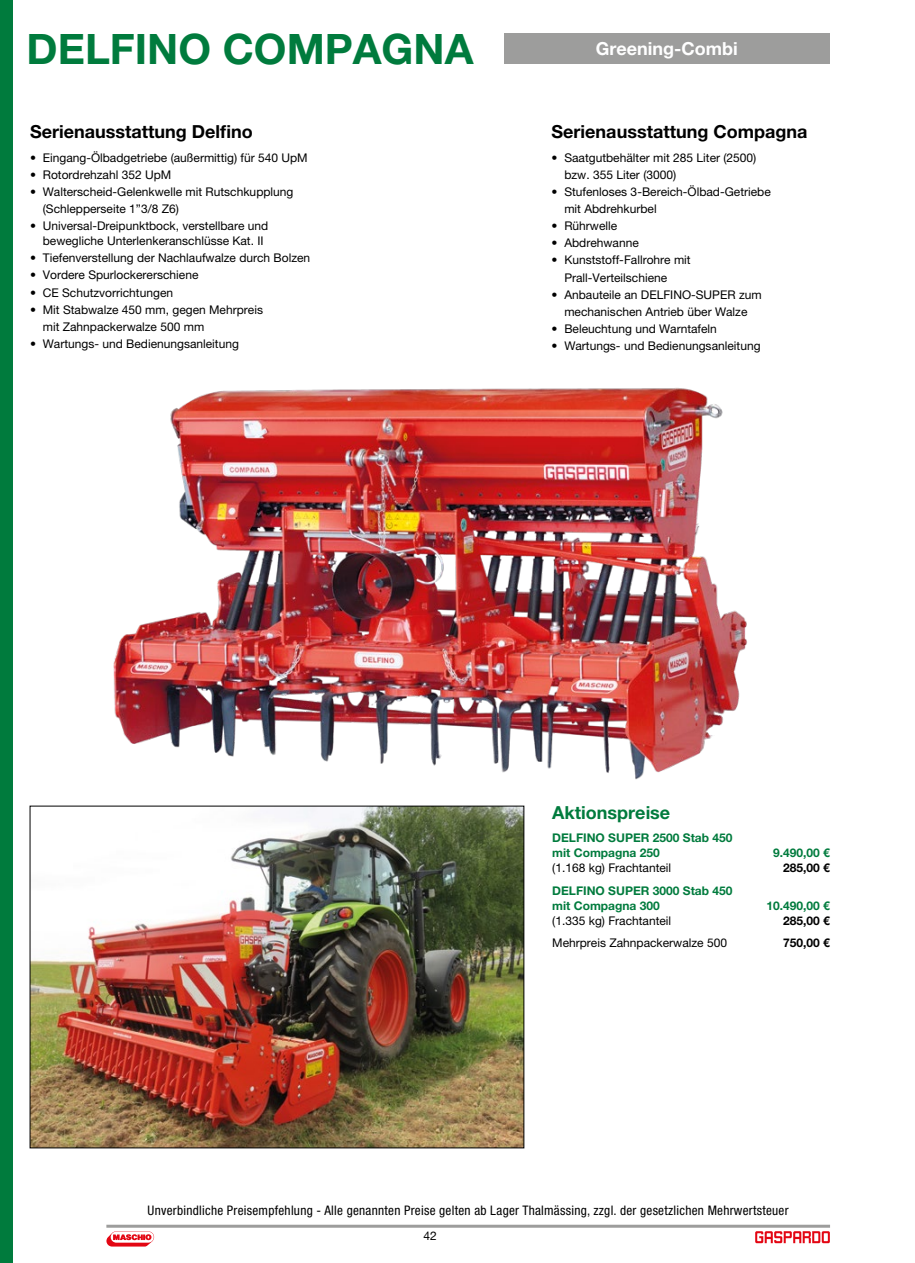
<style>
.page{position:relative;width:915px;height:1263px;background:#fff}
.page>*{position:absolute;margin:0;border:0;box-sizing:border-box;transform-origin:0 0}
.t1{font:700 42px "Helvetica Neue LT Pro";color:#007b3d}
.t2{font:700 18px "Helvetica Neue LT Pro";color:#000}
.t3{font:700 18px "Helvetica Neue LT Pro";color:#fff}
.t4{font:700 18px "Helvetica Neue LT Pro";color:#007b3d}
.t5{font:condensed 13.2px "Helvetica Neue LT Pro";letter-spacing:.02em;color:#000}
.t6{font:12px/17.1px "Helvetica Neue LT Pro";color:#000}
.t7{font:700 12px/15px "Helvetica Neue LT Pro";color:#007b3d}
.t8{font:700 12px "Helvetica Neue LT Pro";color:#000}
.t9{font:12px "Helvetica Neue";color:#000}
</style>
<div class="page">
<div style="left:0;top:0;width:13px;height:1263px;background:#007b3d"></div>
<svg style="left:755px;top:1231px;width:74px;height:12px"></svg>
<hr style="left:106px;top:1225px;width:723px;height:3px;background:#9d9d9c">
<svg style="left:106px;top:1231px;width:48px;height:15px"></svg>
<img style="left:113px;top:388px;width:634px;height:392px">
<div style="left:504px;top:33px;width:325px;height:31px;background:#9d9d9c"></div>
<img style="left:32px;top:808px;width:490px;height:338px">
<h1 class="t1" style="left:27px;top:23px;width:448px">DELFINO COMPAGNA</h1>
<h2 class="t3" style="left:595px;top:37px;width:143px">Greening-Combi</h2>
<h2 class="t2" style="left:30px;top:121px;width:224px">Serienausstattung Delfino</h2>
<p class="t6" style="left:30px;top:149px;width:279px">• Eingang-Ölbadgetriebe (außermittig) für 540 UpM</p>
<p class="t6" style="left:30px;top:166px;width:143px">• Rotordrehzahl 352 UpM</p>
<p class="t6" style="left:43px;top:183px;width:252px;text-indent:-13px">• Walterscheid-Gelenkwelle mit Rutschkupplung (Schlepperseite 1”3/8 Z6)</p>
<p class="t6" style="left:43px;top:218px;width:227px;line-height:15px;text-indent:-13px">• Universal-Dreipunktbock, verstellbare und bewegliche Unterlenkeranschlüsse Kat. II</p>
<p class="t6" style="left:30px;top:249px;width:282px">• Tiefenverstellung der Nachlaufwalze durch Bolzen</p>
<p class="t6" style="left:30px;top:266px;width:170px">• Vordere Spurlockererschiene</p>
<p class="t6" style="left:30px;top:284px;width:144px">• CE Schutzvorrichtungen</p>
<p class="t6" style="left:43px;top:301px;width:222px;text-indent:-13px">• Mit Stabwalze 450 mm, gegen Mehrpreis mit Zahnpackerwalze 500 mm</p>
<p class="t6" style="left:30px;top:335px;width:210px">• Wartungs- und Bedienungsanleitung</p>
<h2 class="t2" style="left:551px;top:121px;width:257px">Serienausstattung Compagna</h2>
<p class="t6" style="left:564px;top:149px;width:193px;text-indent:-13px">• Saatgutbehälter mit 285 Liter (2500) bzw. 355 Liter (3000)</p>
<p class="t6" style="left:564px;top:183px;width:208px;text-indent:-13px">• Stufenloses 3-Bereich-Ölbad-Getriebe mit Abdrehkurbel</p>
<p class="t6" style="left:551px;top:217px;width:67px">• Rührwelle</p>
<p class="t6" style="left:551px;top:234px;width:89px">• Abdrehwanne</p>
<p class="t6" style="left:564px;top:251px;width:128px;text-indent:-13px">• Kunststoff-Fallrohre mit<br>Prall-Verteilschiene</p>
<p class="t6" style="left:551px;top:286px;width:211px;text-align:center">• Anbauteile an DELFINO-SUPER zum mechanischen Antrieb über Walze</p>
<p class="t6" style="left:551px;top:320px;width:167px">• Beleuchtung und Warntafeln</p>
<p class="t6" style="left:551px;top:337px;width:210px">• Wartungs- und Bedienungsanleitung</p>
<h2 class="t4" style="left:552px;top:801px;width:119px">Aktionspreise</h2>
<p class="t7" style="left:552px;top:830px;width:182px">DELFINO SUPER 2500 Stab 450 mit Compagna 250</p>
<p class="t7" style="left:772px;top:845px;width:58px">9.490,00 €</p>
<p class="t6" style="left:552px;top:859px;width:120px">(1.168 kg) Frachtanteil</p>
<p class="t8" style="left:782px;top:860px;width:48px">285,00 €</p>
<p class="t7" style="left:552px;top:883px;width:182px">DELFINO SUPER 3000 Stab 450 mit Compagna 300</p>
<p class="t7" style="left:766px;top:898px;width:65px">10.490,00 €</p>
<p class="t6" style="left:552px;top:912px;width:120px">(1.335 kg) Frachtanteil</p>
<p class="t8" style="left:782px;top:913px;width:48px">285,00 €</p>
<p class="t6" style="left:552px;top:934px;width:176px">Mehrpreis Zahnpackerwalze 500</p>
<p class="t8" style="left:782px;top:935px;width:48px">750,00 €</p>
<p class="t5" style="left:148px;top:1202px;width:642px">Unverbindliche Preisempfehlung - Alle genannten Preise gelten ab Lager Thalmässing, zzgl. der gesetzlichen Mehrwertsteuer</p>
<p class="t9" style="left:423px;top:1227px;width:15px">42</p>
</div>
